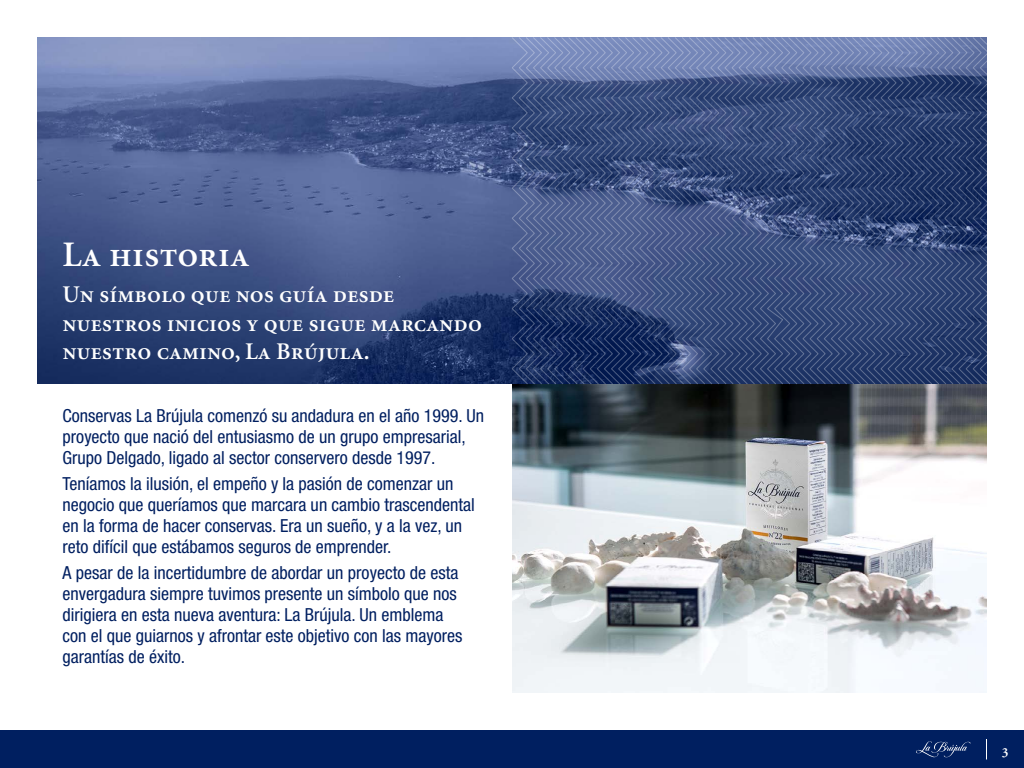
<style>
.page{position:relative;width:1024px;height:768px;background:#fff}
.page>*{position:absolute;margin:0;border:0;box-sizing:border-box;transform-origin:0 0}
.t1{font:36px "Minion Semibold SC";color:#fff}
.t2{font:24px/28.8px "Minion Semibold SC";color:#fff}
.t3{font:condensed 18px/21px "Helvetica Neue LT Pro";color:#001f60}
.t4{font:15px "Minion Semibold SC";color:#fff}
</style>
<div class="page">
<img style="left:38px;top:38px;width:474px;height:346px">
<img style="left:512px;top:384px;width:474px;height:309px">
<svg style="left:512px;top:37px;width:475px;height:347px;background:#3e5181"></svg>
<div style="left:0;top:730px;width:1024px;height:38px;background:#001f60"></div>
<svg style="left:916px;top:741px;width:55px;height:17px"></svg>
<svg style="left:986px;top:739px;width:1px;height:21px"></svg>
<h1 class="t1" style="left:62px;top:236px;width:189px">La historia</h1>
<h2 class="t2" style="left:62px;top:280px;width:421px">Un símbolo que nos guía desde nuestros inicios y que sigue marcando nuestro camino, La Brújula.</h2>
<p class="t3" style="left:62px;top:405px;width:423px">Conservas La Brújula comenzó su andadura en el año 1999. Un proyecto que nació del entusiasmo de un grupo empresarial,<br>Grupo Delgado, ligado al sector conservero desde 1997.</p>
<p class="t3" style="left:62px;top:473px;width:414px">Teníamos la ilusión, el empeño y la pasión de comenzar un negocio que queríamos que marcara un cambio trascendental en la forma de hacer conservas. Era un sueño, y a la vez, un reto difícil que estábamos seguros de emprender.</p>
<p class="t3" style="left:62px;top:562px;width:401px">A pesar de la incertidumbre de abordar un proyecto de esta envergadura siempre tuvimos presente un símbolo que nos dirigiera en esta nueva aventura: La Brújula. Un emblema con el que guiarnos y afrontar este objetivo con las mayores garantías de éxito.</p>
<p class="t4" style="left:1002px;top:742px;width:8px">3</p>
</div>
